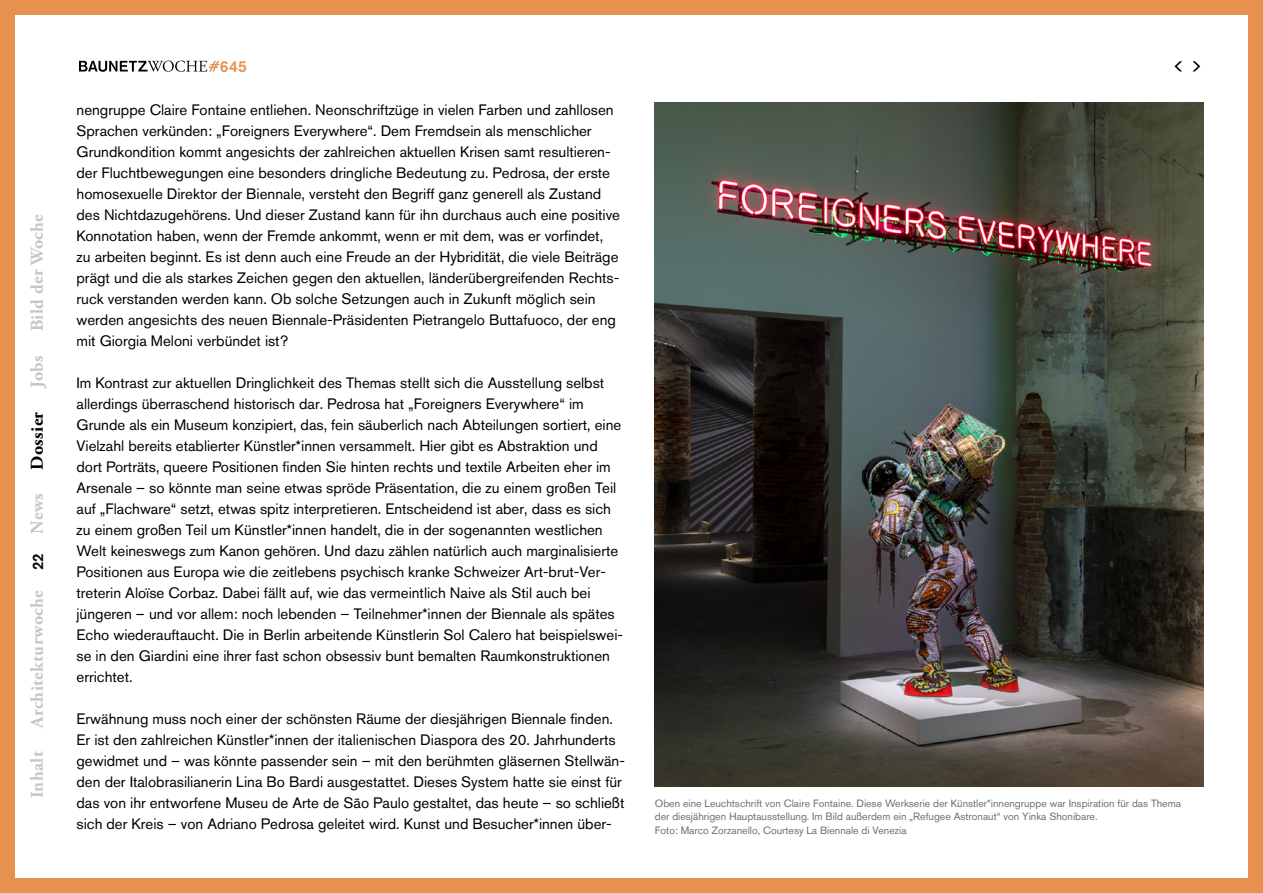
<style>
.page{position:relative;width:1263px;height:893px;background:#fff}
.page>*{position:absolute;margin:0;border:0;box-sizing:border-box;transform-origin:0 0}
.t1{font:700 18px "Adobe Garamond Pro";letter-spacing:.02em;color:#c6c6c6}
.t2{font:700 18px "Adobe Garamond Pro";letter-spacing:.02em;color:#000}
.t3{font:500 15.75px "Akzidenz Grotesk BQ";color:#e69150}
.t4{font:15px/21px "Akzidenz Grotesk BQ";color:#000}
.t5{font:500 15px "Akzidenz Grotesk BQ";color:#000}
.t6{font:10.5px/13.5px "Akzidenz Grotesk BQ";color:#706f6f}
</style>
<div class="page">
<div style="left:0;top:0;width:1263px;height:893px;border:15px solid #e69150"></div>
<svg style="left:1192px;top:61px;width:8px;height:10px"></svg>
<svg style="left:1174px;top:61px;width:8px;height:10px"></svg>
<img style="left:655px;top:102px;width:548px;height:685px">
<svg style="left:79px;top:61px;width:140px;height:11px"></svg>
<p class="t1" style="left:27px;top:331px;width:119px;rotate:-90deg">Bild der Woche</p>
<p class="t1" style="left:27px;top:388px;width:34px;rotate:-90deg">Jobs</p>
<p class="t2" style="left:27px;top:470px;width:59px;rotate:-90deg">Dossier</p>
<p class="t1" style="left:27px;top:534px;width:42px;rotate:-90deg">News</p>
<p class="t5" style="left:29px;top:570px;width:18px;rotate:-90deg">22</p>
<p class="t1" style="left:27px;top:728px;width:139px;rotate:-90deg">Architekturwoche</p>
<p class="t1" style="left:27px;top:798px;width:49px;rotate:-90deg">Inhalt</p>
<p class="t3" style="left:220px;top:56px;width:29px">645</p>
<p class="t4" style="left:77px;top:99px;width:545px">nengruppe Claire Fontaine entliehen. Neonschriftzüge in vielen Farben und zahllosen Sprachen verkünden: „Foreigners Everywhere“. Dem Fremdsein als menschlicher Grundkondition kommt angesichts der zahlreichen aktuellen Krisen samt resultieren&shy;der Fluchtbewegungen eine besonders dringliche Bedeutung zu. Pedrosa, der erste homosexuelle Direktor der Biennale, versteht den Begriff ganz generell als Zustand des Nichtdazugehörens. Und dieser Zustand kann für ihn durchaus auch eine positive Konnotation haben, wenn der Fremde ankommt, wenn er mit dem, was er vorfindet, zu arbeiten beginnt. Es ist denn auch eine Freude an der Hybridität, die viele Beiträge prägt und die als starkes Zeichen gegen den aktuellen, länderübergreifenden Rechts&shy;ruck verstanden werden kann. Ob solche Setzungen auch in Zukunft möglich sein werden angesichts des neuen Biennale-Präsidenten Pietrangelo Buttafuoco, der eng mit Giorgia Meloni verbündet ist?</p>
<p class="t4" style="left:77px;top:372px;width:548px">Im Kontrast zur aktuellen Dringlichkeit des Themas stellt sich die Ausstellung selbst allerdings überraschend historisch dar. Pedrosa hat „Foreigners Everywhere“ im Grunde als ein Museum konzipiert, das, fein säuberlich nach Abteilungen sortiert, eine Vielzahl bereits etablierter Künstler*innen versammelt. Hier gibt es Abstraktion und dort Porträts, queere Positionen finden Sie hinten rechts und textile Arbeiten eher im Arsenale – so könnte man seine etwas spröde Präsentation, die zu einem großen Teil auf „Flachware“ setzt, etwas spitz interpretieren. Entscheidend ist aber, dass es sich zu einem großen Teil um Künstler*innen handelt, die in der sogenannten westlichen Welt keineswegs zum Kanon gehören. Und dazu zählen natürlich auch marginalisierte Positionen aus Europa wie die zeitlebens psychisch kranke Schweizer Art-brut-Ver&shy;treterin Aloïse Corbaz. Dabei fällt auf, wie das vermeintlich Naive als Stil auch bei jüngeren – und vor allem: noch lebenden – Teilnehmer*innen der Biennale als spätes Echo wiederauftaucht. Die in Berlin arbeitende Künstlerin Sol Calero hat beispielswei&shy;se in den Giardini eine ihrer fast schon obsessiv bunt bemalten Raumkonstruktionen errichtet.</p>
<p class="t4" style="left:77px;top:708px;width:550px">Erwähnung muss noch einer der schönsten Räume der diesjährigen Biennale finden.<br>Er ist den zahlreichen Künstler*innen der italienischen Diaspora des 20. Jahrhunderts gewidmet und – was könnte passender sein – mit den berühmten gläsernen Stellwän&shy;den der Italobrasilianerin Lina Bo Bardi ausgestattet. Dieses System hatte sie einst für das von ihr entworfene Museu de Arte de São Paulo gestaltet, das heute – so schließt sich der Kreis – von Adriano Pedrosa geleitet wird. Kunst und Besucher*innen über-</p>
<p class="t6" style="left:655px;top:796px;width:528px">Oben eine Leuchtschrift von Claire Fontaine. Diese Werkserie der Künstler*innengruppe war Inspiration für das Thema der diesjährigen Hauptausstellung. Im Bild außerdem ein „Refugee Astronaut“ von Yinka Shonibare.<br>Foto: Marco Zorzanello, Courtesy La Biennale di Venezia</p>
</div>
